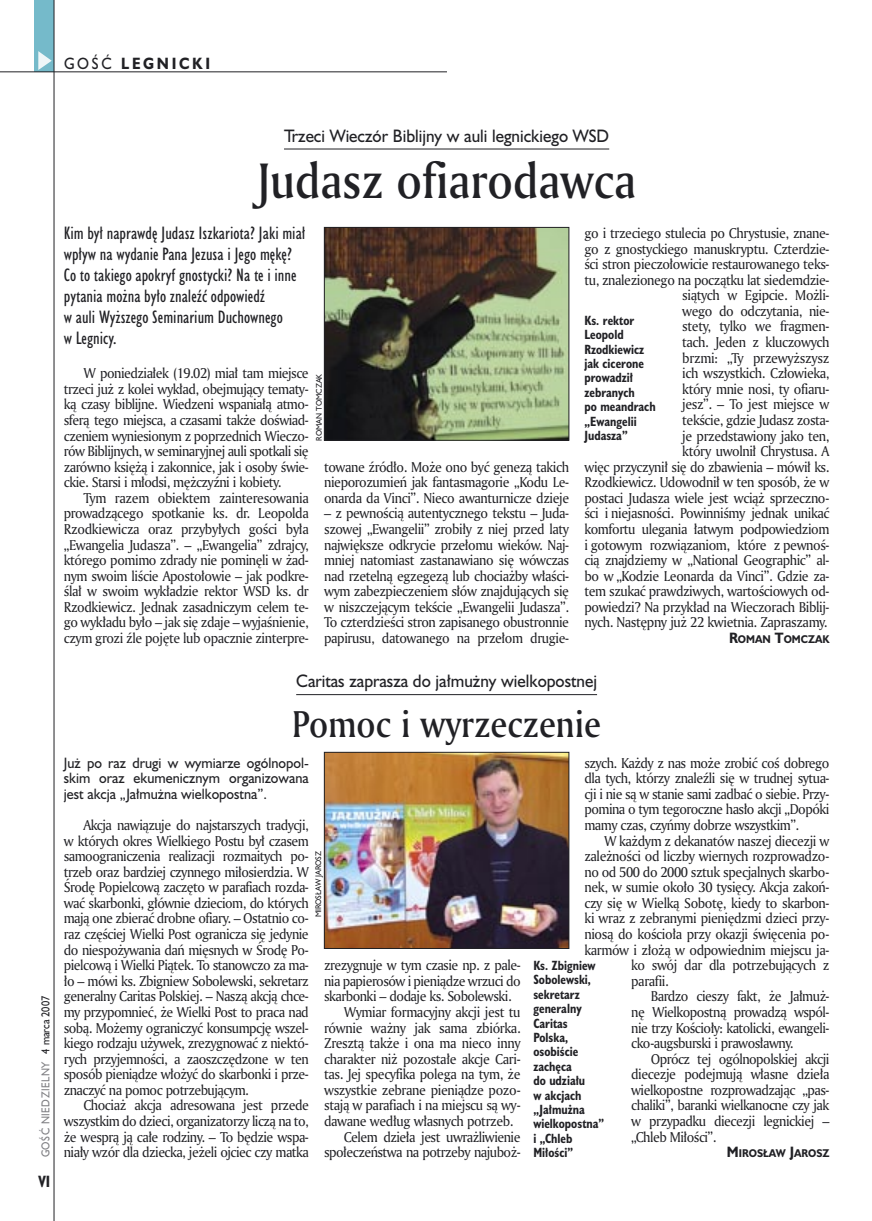
<style>
.page{position:relative;width:872px;height:1221px;background:#fff}
.page>*{position:absolute;margin:0;border:0;box-sizing:border-box;transform-origin:0 0}
._05a_tytyl_AmMd_32_pt{font:48px "Amerigo Md PL";color:#212125;scale:.9 1}
._05-9_tytyl_AmMd_24_pt{font:36px "Amerigo Md PL";color:#212125;scale:.9 1}
._06-4_lead_lokal_HuCn_11_pt{font:16.5px/21px "Humanst 521 Cn PL";color:#212125}
._04-3_nadtytul_lokal{font:16.5px "Humanst 521 PL";color:#212125;scale:.94 1}
._15a_temat_lewo{font:700 15px "Humanst 521 PL";letter-spacing:.2em;color:#212125;scale:.9 1}
._16_pagina_lewa{font:700 15px "Humanst 521 Cn PL";color:#212125;scale:.94 1}
._01_body_tekst{font:13.8px/15.6px "Amerigo PL";letter-spacing:-.03em;color:#212125;text-align:justify;scale:.94 1}
._06-5_lead_lokal_maly_Hu_9_pt{font:13.8px/15.6px "Humanst 521 PL";color:#212125;text-align:justify;scale:.94 1}
._09_podpis_zdjecia_HuCnB{font:700 12.3px/14.4px "Humanst 521 Cn PL";color:#212125;scale:.94 1}
._18a_data_lewa_GOSC{font:10.5px "Humanst 521 PL";letter-spacing:.05em;color:#7f7f83;scale:.9 1}
._18_data_lewa{font:10.5px "Humanst 521 PL";color:#212125;scale:.9 1}
._12a_autor_na_koncu_HuBd{font:700 10.35px "Humanst 521 PL";color:#212125;scale:.9 1}
._09a_autor_zdjecia_Hu_5_pt{font:7.5px "Humanst 521 PL";color:#212125;scale:.94 1}
.s1{font-weight:400}
.s2{font-size:13.8px}
</style>
<div class="page">
<div style="left:35px;top:0;width:19px;height:72px;background:#75baca"></div>
<svg style="left:38px;top:51px;width:14px;height:19px"></svg>
<hr style="left:54px;top:0;width:1px;height:1220px;background:#212125">
<hr style="left:0;top:72px;width:447px;height:1px;background:#212125">
<hr style="left:284px;top:149px;width:325px;height:1px;background:#212125">
<hr style="left:296px;top:694px;width:301px;height:1px;background:#212125">
<img style="left:326px;top:229px;width:241px;height:209px">
<div style="left:324px;top:227px;width:245px;height:213px;border:1px solid #212125"></div>
<img style="left:326px;top:754px;width:241px;height:192px">
<div style="left:324px;top:752px;width:245px;height:196px;border:1px solid #212125"></div>
<p class="_15a_temat_lewo" style="left:64px;top:53px;width:164px"><span class="s1">GOŚĆ</span> LEGNICKI</p>
<p class="_18_data_lewa" style="left:38px;top:1053px;width:66px;rotate:-90deg">4 marca 2007</p>
<p class="_18a_data_lewa_GOSC" style="left:38px;top:1157px;width:108px;rotate:-90deg">GOŚĆ NIEDZIELNY</p>
<p class="_16_pagina_lewa" style="left:38px;top:1170px;width:14px">VI</p>
<p class="_04-3_nadtytul_lokal" style="left:284px;top:124px;width:347px">Trzeci Wieczór Biblijny w auli legnickiego WSD</p>
<p class="_05a_tytyl_AmMd_32_pt" style="left:257px;top:148px;width:423px">Judasz ofiarodawca</p>
<p class="_06-4_lead_lokal_HuCn_11_pt" style="left:64px;top:222px;width:243px">Kim był naprawdę Judasz Iszkariota? Jaki miał wpływ na wydanie Pana Jezusa i Jego mękę?<br>Co to takiego apokryf gnostycki? Na te i inne pytania można było znaleźć odpowiedź<br>w auli Wyższego Seminarium Duchownego<br>w Legnicy.</p>
<p class="_01_body_tekst" style="left:64px;top:365px;width:262px;text-indent:20px">W poniedziałek (19.02) miał tam miejsce trzeci już z kolei wykład, obejmujący tematy&shy;ką czasy biblijne. Wiedzeni wspaniałą atmo&shy;sferą tego miejsca, a czasami także doświad&shy;czeniem wyniesionym z poprzednich Wieczo&shy;rów Biblijnych, w seminaryjnej auli spotkali się zarówno księżą i zakonnice, jak i osoby świe&shy;ckie. Starsi i młodsi, mężczyźni i kobiety.</p>
<p class="_01_body_tekst" style="left:64px;top:489px;width:262px;text-indent:20px">Tym razem obiektem zainteresowania prowadzącego spotkanie ks. dr. Leopolda Rzodkiewicza oraz przybyłych gości była „Ewangelia Judasza”. – „Ewangelia” zdrajcy, którego pomimo zdrady nie pominęli w żad&shy;nym swoim liście Apostołowie – jak podkre&shy;ślał w swoim wykładzie rektor WSD ks. dr Rzodkiewicz. Jednak zasadniczym celem te&shy;go wykładu było – jak się zdaje – wyjaśnienie, czym grozi źle pojęte lub opacznie zinterpre-</p>
<p class="_01_body_tekst" style="left:584px;top:225px;width:262px;text-align:right">go i trzeciego stulecia po Chrystusie, znane&shy;go z gnostyckiego manuskryptu. Czterdzie&shy;ści stron pieczołowicie restaurowanego teks&shy;tu, znalezionego na początku lat siedemdzie&shy;siątych w Egipcie. Możli-<br>wego do odczytania, nie-<br>stety, tylko we fragmen-<br>tach. Jeden z kluczowych<br>brzmi: „Ty przewyższysz<br>ich wszystkich. Człowieka,<br>który mnie nosi, ty ofiaru-<br>jesz”. – To jest miejsce w<br>tekście, gdzie Judasz zosta-<br>je przedstawiony jako ten,<br>który uwolnił Chrystusa. A<br>więc przyczynił się do zbawienia – mówił ks.<br>Rzodkiewicz. Udowodnił w ten sposób, że w postaci Judasza wiele jest wciąż sprzeczno&shy;ści i niejasności. Powinniśmy jednak unikać komfortu ulegania łatwym podpowiedziom i gotowym rozwiązaniom, które z pewnoś&shy;cią znajdziemy w „National Geographic” al&shy;bo w „Kodzie Leonarda da Vinci”. Gdzie za&shy;tem szukać prawdziwych, wartościowych od&shy;powiedzi? Na przykład na Wieczorach Biblij&shy;nych. Następny już 22 kwietnia. Zapraszamy.</p>
<p class="_12a_autor_na_koncu_HuBd" style="left:729px;top:632px;width:113px"><span class="s2">R</span>OMAN <span class="s2">T</span>OMCZAK</p>
<p class="_09_podpis_zdjecia_HuCnB" style="left:584px;top:313px;width:77px">Ks. rektor<br>Leopold<br>Rzodkiewicz jak cicerone prowadził zebranych<br>po meandrach „Ewangelii<br>Judasza”</p>
<p class="_09a_autor_zdjecia_Hu_5_pt" style="left:314px;top:441px;width:73px;rotate:-90deg">ROMAN TOMCZAK</p>
<p class="_01_body_tekst" style="left:324px;top:458px;width:262px">towane źródło. Może ono być genezą takich nieporozumień jak fantasmagorie „Kodu Le&shy;onarda da Vinci”. Nieco awanturnicze dzieje</p>
<p class="_01_body_tekst" style="left:324px;top:505px;width:262px">– z pewnością autentycznego tekstu – Juda&shy;szowej „Ewangelii” zrobiły z niej przed laty największe odkrycie przełomu wieków. Naj&shy;mniej natomiast zastanawiano się wówczas nad rzetelną egzegezą lub chociażby właści&shy;wym zabezpieczeniem słów znajdujących się w niszczejącym tekście „Ewangelii Judasza”.<br>To czterdzieści stron zapisanego obustronnie papirusu, datowanego na przełom drugie-</p>
<p class="_04-3_nadtytul_lokal" style="left:296px;top:670px;width:321px">Caritas zaprasza do jałmużny wielkopostnej</p>
<p class="_05-9_tytyl_AmMd_24_pt" style="left:292px;top:699px;width:345px">Pomoc i wyrzeczenie</p>
<p class="_06-5_lead_lokal_maly_Hu_9_pt" style="left:64px;top:754px;width:262px">Już po raz drugi w wymiarze ogólnopol&shy;skim oraz ekumenicznym organizowana jest akcja „Jałmużna wielkopostna”.</p>
<p class="_01_body_tekst" style="left:64px;top:816px;width:262px;text-indent:20px">Akcja nawiązuje do najstarszych tradycji, w których okres Wielkiego Postu był czasem samoograniczenia realizacji rozmaitych po&shy;trzeb oraz bardziej czynnego miłosierdzia. W Środę Popielcową zaczęto w parafiach rozda&shy;wać skarbonki, głównie dzieciom, do których mają one zbierać drobne ofiary. – Ostatnio co&shy;raz częściej Wielki Post ogranicza się jedynie do niespożywania dań mięsnych w Środę Po&shy;pielcową i Wielki Piątek. To stanowczo za ma&shy;ło – mówi ks. Zbigniew Sobolewski, sekretarz generalny Caritas Polskiej. – Naszą akcją chce&shy;my przypomnieć, że Wielki Post to praca nad sobą. Możemy ograniczyć konsumpcję wszel&shy;kiego rodzaju używek, zrezygnować z niektó&shy;rych przyjemności, a zaoszczędzone w ten sposób pieniądze włożyć do skarbonki i prze&shy;znaczyć na pomoc potrzebującym.</p>
<p class="_01_body_tekst" style="left:64px;top:1097px;width:262px;text-indent:20px">Chociaż akcja adresowana jest przede wszystkim do dzieci, organizatorzy liczą na to, że wesprą ją całe rodziny. – To będzie wspa&shy;niały wzór dla dziecka, jeżeli ojciec czy matka</p>
<p class="_01_body_tekst" style="left:584px;top:754px;width:262px">szych. Każdy z nas może zrobić coś dobrego dla tych, którzy znaleźli się w trudnej sytua&shy;cji i nie są w stanie sami zadbać o siebie. Przy&shy;pomina o tym tegoroczne hasło akcji „Dopóki mamy czas, czyńmy dobrze wszystkim”.</p>
<p class="_01_body_tekst" style="left:604px;top:832px;width:241px">W każdym z dekanatów naszej diecezji w</p>
<p class="_01_body_tekst" style="left:584px;top:848px;width:262px">zależności od liczby wiernych rozprowadzo-</p>
<p class="_01_body_tekst" style="left:584px;top:863px;width:262px">no od 500 do 2000 sztuk specjalnych skarbo-</p>
<p class="_01_body_tekst" style="left:584px;top:879px;width:262px">nek, w sumie około 30 tysięcy. Akcja zakoń-</p>
<p class="_01_body_tekst" style="left:584px;top:894px;width:262px">czy się w Wielką Sobotę, kiedy to skarbon-</p>
<p class="_01_body_tekst" style="left:584px;top:910px;width:262px">ki wraz z zebranymi pieniędzmi dzieci przy-</p>
<p class="_01_body_tekst" style="left:584px;top:925px;width:262px">niosą do kościoła przy okazji święcenia po-</p>
<p class="_01_body_tekst" style="left:584px;top:941px;width:262px">karmów i złożą w odpowiednim miejscu ja-</p>
<p class="_01_body_tekst" style="left:631px;top:957px;width:212px">ko swój dar dla potrzebujących z</p>
<p class="_01_body_tekst" style="left:631px;top:972px;width:41px">parafii.</p>
<p class="_01_body_tekst" style="left:631px;top:988px;width:212px;text-indent:20px">Bardzo cieszy fakt, że Jałmuż&shy;nę Wielkopostną prowadzą wspól&shy;nie trzy Kościoły: katolicki, ewangeli&shy;cko-augsburski i prawosławny.</p>
<p class="_01_body_tekst" style="left:631px;top:1050px;width:212px;text-indent:20px">Oprócz tej ogólnopolskiej akcji diecezje podejmują własne dzieła wielkopostne rozprowadzając „pas&shy;chaliki”, baranki wielkanocne czy jak w przypadku diecezji legnickiej – „Chleb Miłości”.</p>
<p class="_12a_autor_na_koncu_HuBd" style="left:727px;top:1146px;width:115px"><span class="s2">M</span>IROSŁAW <span class="s2">J</span>AROSZ</p>
<p class="_09a_autor_zdjecia_Hu_5_pt" style="left:313px;top:917px;width:72px;rotate:-90deg">MIROSŁAW JAROSZ</p>
<p class="_01_body_tekst" style="left:324px;top:957px;width:210px">zrezygnuje w tym czasie np. z pale&shy;nia papierosów i pieniądze wrzuci do skarbonki – dodaje ks. Sobolewski.</p>
<p class="_01_body_tekst" style="left:324px;top:1003px;width:210px;text-indent:20px">Wymiar formacyjny akcji jest tu równie ważny jak sama zbiórka.<br>Zresztą także i ona ma nieco inny charakter niż pozostałe akcje Cari&shy;tas. Jej specyfika polega na tym, że wszystkie zebrane pieniądze pozo&shy;stają w parafiach i na miejscu są wy&shy;dawane według własnych potrzeb.</p>
<p class="_01_body_tekst" style="left:324px;top:1128px;width:210px;text-align:right">Celem dzieła jest uwrażliwienie społeczeństwa na potrzeby najuboż-</p>
<p class="_09_podpis_zdjecia_HuCnB" style="left:533px;top:957px;width:77px">Ks. Zbigniew<br>Sobolewski, sekretarz generalny<br>Caritas<br>Polska, osobiście zachęca<br>do udziału<br>w akcjach „Jałmużna wielkopostna” i „Chleb<br>Miłości”</p>
</div>
